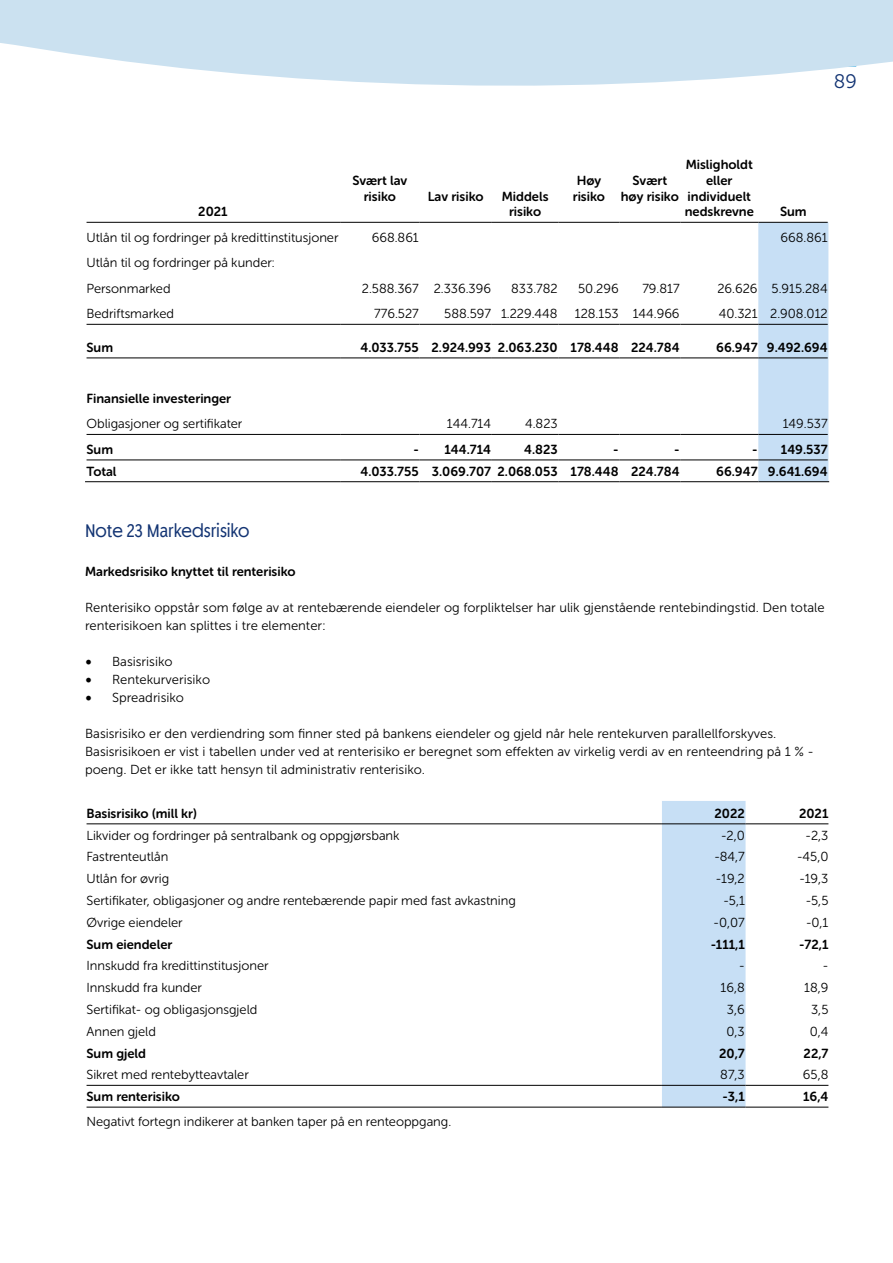
<style>
.page{position:relative;width:893px;height:1263px;background:#fff}
.page>*{position:absolute;margin:0;border:0;box-sizing:border-box;transform-origin:0 0}
.t1{font:19.5px "Museo Sans Rounded 300";color:#133473}
.t2{font:18px "Spare Bank 1 Title";color:#133473}
.t3{font:13.05px/25.5px "Museo Sans Rounded 300";color:#000}
.t4{font:13.05px/18px "Museo Sans 300";color:#000}
.t5{font:13.05px/15.6px "Museo Sans Rounded 700";color:#000;text-align:center}
.s1{font-family:"Minion Pro";font-size:18px}
</style>
<div class="page">
<svg style="left:0;top:0;width:893px;height:86px;fill:#cbe1f0"></svg>
<div style="left:758px;top:223px;width:70px;height:258px;background:#c7dff5"></div>
<hr style="left:87px;top:222px;width:253px;height:1px;background:#000">
<hr style="left:340px;top:222px;width:80px;height:1px;background:#000">
<hr style="left:420px;top:222px;width:72px;height:1px;background:#000">
<hr style="left:492px;top:222px;width:66px;height:1px;background:#000">
<hr style="left:558px;top:222px;width:61px;height:1px;background:#000">
<hr style="left:619px;top:222px;width:61px;height:1px;background:#000">
<hr style="left:680px;top:222px;width:78px;height:1px;background:#000">
<hr style="left:758px;top:222px;width:70px;height:1px;background:#000">
<hr style="left:87px;top:357px;width:253px;height:1px;background:#000">
<hr style="left:340px;top:357px;width:80px;height:1px;background:#000">
<hr style="left:420px;top:357px;width:72px;height:1px;background:#000">
<hr style="left:492px;top:357px;width:66px;height:1px;background:#000">
<hr style="left:558px;top:357px;width:61px;height:1px;background:#000">
<hr style="left:619px;top:357px;width:61px;height:1px;background:#000">
<hr style="left:680px;top:357px;width:78px;height:1px;background:#000">
<hr style="left:758px;top:357px;width:70px;height:1px;background:#000">
<hr style="left:87px;top:324px;width:253px;height:1px;background:#000">
<hr style="left:340px;top:324px;width:80px;height:1px;background:#000">
<hr style="left:420px;top:324px;width:72px;height:1px;background:#000">
<hr style="left:492px;top:324px;width:66px;height:1px;background:#000">
<hr style="left:558px;top:324px;width:61px;height:1px;background:#000">
<hr style="left:619px;top:324px;width:61px;height:1px;background:#000">
<hr style="left:680px;top:324px;width:78px;height:1px;background:#000">
<hr style="left:758px;top:324px;width:70px;height:1px;background:#000">
<hr style="left:87px;top:434px;width:253px;height:1px;background:#000">
<hr style="left:340px;top:434px;width:80px;height:1px;background:#000">
<hr style="left:420px;top:434px;width:72px;height:1px;background:#000">
<hr style="left:492px;top:434px;width:66px;height:1px;background:#000">
<hr style="left:558px;top:434px;width:61px;height:1px;background:#000">
<hr style="left:619px;top:434px;width:61px;height:1px;background:#000">
<hr style="left:680px;top:434px;width:78px;height:1px;background:#000">
<hr style="left:758px;top:434px;width:70px;height:1px;background:#000">
<hr style="left:87px;top:459px;width:253px;height:1px;background:#000">
<hr style="left:340px;top:459px;width:80px;height:1px;background:#000">
<hr style="left:420px;top:459px;width:72px;height:1px;background:#000">
<hr style="left:492px;top:459px;width:66px;height:1px;background:#000">
<hr style="left:558px;top:459px;width:61px;height:1px;background:#000">
<hr style="left:619px;top:459px;width:61px;height:1px;background:#000">
<hr style="left:680px;top:459px;width:78px;height:1px;background:#000">
<hr style="left:758px;top:459px;width:70px;height:1px;background:#000">
<hr style="left:85px;top:481px;width:255px;height:1px;background:#000">
<hr style="left:340px;top:481px;width:80px;height:1px;background:#000">
<hr style="left:420px;top:481px;width:72px;height:1px;background:#000">
<hr style="left:492px;top:481px;width:66px;height:1px;background:#000">
<hr style="left:558px;top:481px;width:61px;height:1px;background:#000">
<hr style="left:619px;top:481px;width:61px;height:1px;background:#000">
<hr style="left:680px;top:481px;width:78px;height:1px;background:#000">
<hr style="left:758px;top:481px;width:71px;height:1px;background:#000">
<div style="left:662px;top:801px;width:84px;height:306px;background:#c7dff5"></div>
<hr style="left:87px;top:823px;width:575px;height:1px;background:#000">
<hr style="left:662px;top:823px;width:84px;height:1px;background:#000">
<hr style="left:746px;top:823px;width:82px;height:1px;background:#000">
<hr style="left:87px;top:1107px;width:575px;height:1px;background:#000">
<hr style="left:662px;top:1107px;width:84px;height:1px;background:#000">
<hr style="left:746px;top:1107px;width:82px;height:1px;background:#000">
<hr style="left:87px;top:1085px;width:575px;height:1px;background:#000">
<hr style="left:662px;top:1085px;width:84px;height:1px;background:#000">
<hr style="left:746px;top:1085px;width:82px;height:1px;background:#000">
<p class="t5" style="left:198px;top:204px;width:31px">2021</p>
<p class="t5" style="left:352px;top:173px;width:57px">Svært lav risiko</p>
<p class="t5" style="left:428px;top:188px;width:57px">Lav risiko</p>
<p class="t5" style="left:502px;top:188px;width:48px">Middels risiko</p>
<p class="t5" style="left:685px;top:157px;width:71px">Misligholdt eller individuelt nedskrevne</p>
<p class="t5" style="left:573px;top:173px;width:34px">Høy risiko</p>
<p class="t5" style="left:621px;top:173px;width:60px">Svært høy risiko</p>
<p class="t5" style="left:780px;top:204px;width:28px">Sum</p>
<h1 class="t1" style="left:834px;top:71px;width:24px">89</h1>
<p class="t3" style="left:87px;top:225px;width:253px">Utlån til og fordringer på kredittinstitusjoner</p>
<p class="t3" style="left:372px;top:225px;width:49px">668.861</p>
<p class="t3" style="left:781px;top:225px;width:49px">668.861</p>
<p class="t3" style="left:87px;top:250px;width:190px">Utlån til og fordringer på kunder:<br>Personmarked</p>
<p class="t3" style="left:362px;top:276px;width:131px">2.588.367 2.336.396</p>
<p class="t3" style="left:511px;top:276px;width:48px">833.782</p>
<p class="t3" style="left:578px;top:276px;width:42px">50.296</p>
<p class="t3" style="left:642px;top:276px;width:39px">79.817</p>
<p class="t3" style="left:717px;top:276px;width:112px">26.626 5.915.284</p>
<p class="t3" style="left:87px;top:301px;width:89px">Bedriftsmarked</p>
<p class="t3" style="left:374px;top:301px;width:46px">776.527</p>
<p class="t3" style="left:444px;top:301px;width:115px">588.597 1.229.448</p>
<p class="t3" style="left:575px;top:301px;width:106px">128.153 144.966</p>
<p class="t3" style="left:719px;top:301px;width:110px">40.321 2.908.012</p>
<p class="t5" style="left:87px;top:340px;width:28px">Sum</p>
<p class="t5" style="left:360px;top:340px;width:321px">4.033.755 2.924.993 2.063.230 178.448 224.784</p>
<p class="t5" style="left:716px;top:340px;width:113px">66.947 9.492.694</p>
<p class="t5" style="left:87px;top:391px;width:146px">Finansielle investeringer</p>
<p class="t3" style="left:87px;top:411px;width:157px">Obligasjoner og sertifikater</p>
<p class="t3" style="left:447px;top:411px;width:46px">144.714</p>
<p class="t3" style="left:525px;top:411px;width:34px">4.823</p>
<p class="t3" style="left:783px;top:411px;width:46px">149.537</p>
<p class="t5" style="left:87px;top:442px;width:28px">Sum</p>
<p class="t5" style="left:413px;top:442px;width:79px">- 144.714</p>
<p class="t5" style="left:524px;top:442px;width:35px">4.823</p>
<p class="t5" style="left:613px;top:442px;width:7px">-</p>
<p class="t5" style="left:674px;top:442px;width:7px">-</p>
<p class="t5" style="left:752px;top:442px;width:77px">- 149.537</p>
<p class="t5" style="left:87px;top:463px;width:32px">Total</p>
<p class="t5" style="left:360px;top:463px;width:321px">4.033.755 3.069.707 2.068.053 178.448 224.784</p>
<p class="t5" style="left:716px;top:463px;width:113px">66.947 9.641.694</p>
<h2 class="t2" style="left:85px;top:518px;width:166px">Note 23 Markedsrisiko</h2>
<p class="t5" style="left:85px;top:564px;width:212px">Markedsrisiko knyttet til renterisiko</p>
<p class="t4" style="left:85px;top:599px;width:741px">Renterisiko oppstår som følge av at rentebærende eiendeler og forpliktelser har ulik gjenstående rentebindingstid. Den totale renterisikoen kan splittes i tre elementer:</p>
<p class="t4" style="left:85px;top:653px;width:89px"><span class="s1">•</span> Basisrisiko</p>
<p class="t4" style="left:85px;top:671px;width:127px"><span class="s1">•</span> Rentekurverisiko</p>
<p class="t4" style="left:85px;top:689px;width:101px"><span class="s1">•</span> Spreadrisiko</p>
<p class="t4" style="left:85px;top:725px;width:730px">Basisrisiko er den verdiendring som finner sted på bankens eiendeler og gjeld når hele rentekurven parallellforskyves.<br>Basisrisikoen er vist i tabellen under ved at renterisiko er beregnet som effekten av virkelig verdi av en renteendring på 1 % - poeng. Det er ikke tatt hensyn til administrativ renterisiko.</p>
<p class="t5" style="left:87px;top:805px;width:112px">Basisrisiko (mill kr)</p>
<p class="t5" style="left:714px;top:805px;width:32px">2022</p>
<p class="t5" style="left:799px;top:805px;width:31px">2021</p>
<p class="t3" style="left:87px;top:822px;width:315px">Likvider og fordringer på sentralbank og oppgjørsbank</p>
<p class="t3" style="left:721px;top:822px;width:25px">-2,0</p>
<p class="t3" style="left:805px;top:822px;width:24px">-2,3</p>
<p class="t3" style="left:87px;top:844px;width:83px">Fastrenteutlån</p>
<p class="t3" style="left:714px;top:844px;width:32px">-84,7</p>
<p class="t3" style="left:797px;top:844px;width:33px">-45,0</p>
<p class="t3" style="left:87px;top:866px;width:84px">Utlån for øvrig</p>
<p class="t3" style="left:716px;top:866px;width:30px">-19,2</p>
<p class="t3" style="left:799px;top:866px;width:31px">-19,3</p>
<p class="t3" style="left:87px;top:888px;width:431px">Sertifikater, obligasjoner og andre rentebærende papir med fast avkastning</p>
<p class="t3" style="left:723px;top:888px;width:23px">-5,1</p>
<p class="t3" style="left:806px;top:888px;width:24px">-5,5</p>
<p class="t3" style="left:87px;top:910px;width:98px">Øvrige eiendeler</p>
<p class="t3" style="left:714px;top:910px;width:33px">-0,07</p>
<p class="t3" style="left:806px;top:910px;width:24px">-0,1</p>
<p class="t5" style="left:87px;top:936px;width:87px">Sum eiendeler</p>
<p class="t5" style="left:711px;top:936px;width:36px">-111,1</p>
<p class="t5" style="left:799px;top:936px;width:31px">-72,1</p>
<p class="t3" style="left:87px;top:953px;width:183px">Innskudd fra kredittinstitusjoner</p>
<p class="t3" style="left:739px;top:953px;width:7px">-</p>
<p class="t3" style="left:823px;top:953px;width:7px">-</p>
<p class="t3" style="left:87px;top:975px;width:117px">Innskudd fra kunder</p>
<p class="t3" style="left:721px;top:975px;width:26px">16,8</p>
<p class="t3" style="left:804px;top:975px;width:26px">18,9</p>
<p class="t3" style="left:87px;top:997px;width:172px">Sertifikat- og obligasjonsgjeld</p>
<p class="t3" style="left:727px;top:997px;width:19px">3,6</p>
<p class="t3" style="left:811px;top:997px;width:19px">3,5</p>
<p class="t3" style="left:87px;top:1019px;width:71px">Annen gjeld</p>
<p class="t3" style="left:726px;top:1019px;width:20px">0,3</p>
<p class="t3" style="left:810px;top:1019px;width:20px">0,4</p>
<p class="t5" style="left:87px;top:1045px;width:61px">Sum gjeld</p>
<p class="t5" style="left:719px;top:1045px;width:27px">20,7</p>
<p class="t5" style="left:804px;top:1045px;width:26px">22,7</p>
<p class="t3" style="left:87px;top:1062px;width:164px">Sikret med rentebytteavtaler</p>
<p class="t3" style="left:720px;top:1062px;width:26px">87,3</p>
<p class="t3" style="left:803px;top:1062px;width:27px">65,8</p>
<p class="t5" style="left:87px;top:1089px;width:95px">Sum renterisiko</p>
<p class="t5" style="left:722px;top:1089px;width:24px">-3,1</p>
<p class="t5" style="left:803px;top:1089px;width:27px">16,4</p>
<p class="t3" style="left:87px;top:1108px;width:366px">Negativt fortegn indikerer at banken taper på en renteoppgang.</p>
</div>
